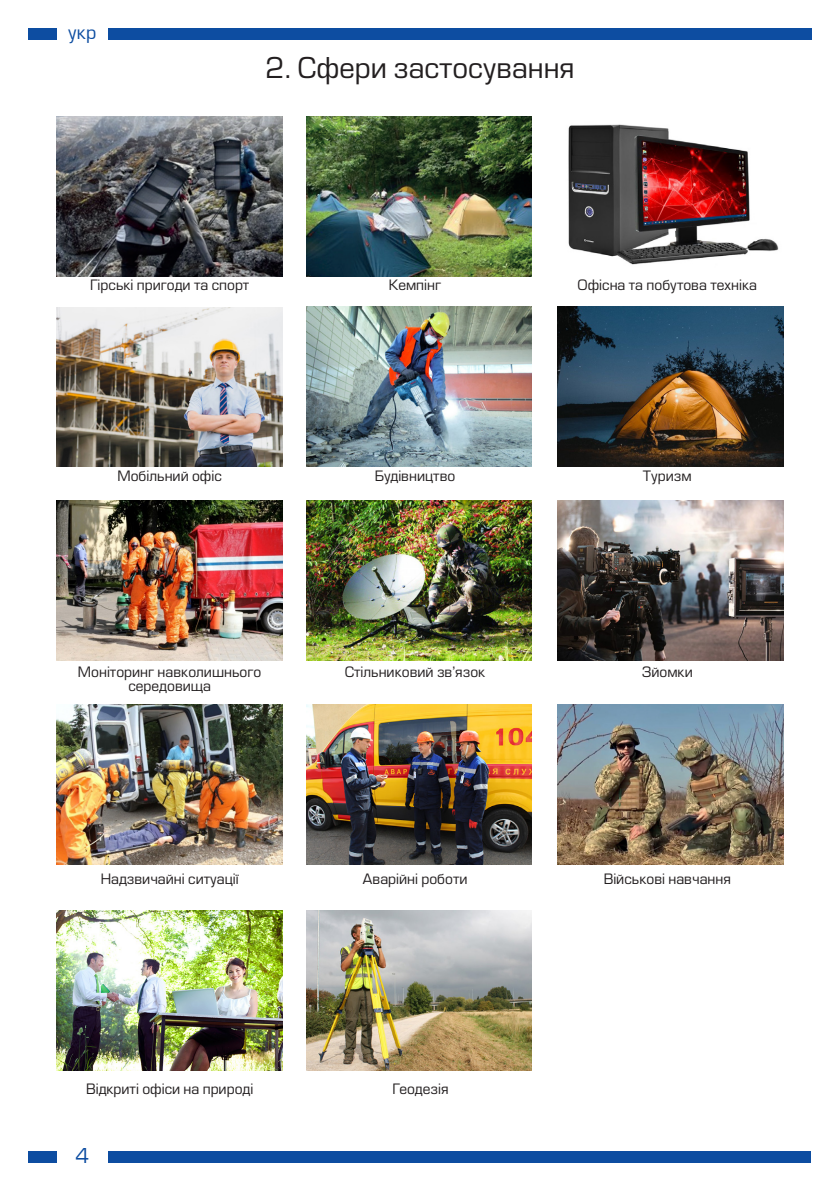
<style>
.page{position:relative;width:840px;height:1191px;background:#fff}
.page>*{position:absolute;margin:0;border:0;box-sizing:border-box;transform-origin:0 0}
.t1{font:28px "Europe";color:#231f20}
.t2{font:20px "Europe Normal";color:#0d4da1}
.t3{font:18px "Europe Normal";color:#0d4da1}
.текст_обычный_без_та{font:14px/14px "Europe";color:#231f20;text-align:center}
</style>
<div class="page">
<div style="left:108px;top:1151px;width:702px;height:11px;background:#0d4da1"></div>
<div style="left:108px;top:28px;width:703px;height:12px;background:#0d4da1"></div>
<div style="left:28px;top:28px;width:29px;height:12px;background:#0d4da1"></div>
<div style="left:28px;top:1151px;width:29px;height:11px;background:#0d4da1"></div>
<img style="left:57px;top:116px;width:225px;height:160px">
<img style="left:57px;top:307px;width:225px;height:159px">
<img style="left:57px;top:500px;width:225px;height:160px">
<img style="left:57px;top:704px;width:225px;height:160px">
<img style="left:57px;top:910px;width:225px;height:160px">
<img style="left:306px;top:116px;width:225px;height:160px">
<img style="left:306px;top:306px;width:225px;height:160px">
<img style="left:306px;top:500px;width:225px;height:160px">
<img style="left:306px;top:704px;width:225px;height:160px">
<img style="left:306px;top:910px;width:225px;height:160px">
<img style="left:568px;top:124px;width:211px;height:141px">
<img style="left:557px;top:306px;width:225px;height:160px">
<img style="left:557px;top:500px;width:225px;height:160px">
<img style="left:557px;top:704px;width:225px;height:160px">
<p class="t3" style="left:68px;top:23px;width:30px">укр</p>
<p class="t1" style="left:265px;top:52px;width:310px">2. Сфери застосування</p>
<p class="текст_обычный_без_та" style="left:90px;top:278px;width:161px">Гірські пригоди та спорт</p>
<p class="текст_обычный_без_та" style="left:117px;top:469px;width:106px">Мобільний офіс</p>
<p class="текст_обычный_без_та" style="left:388px;top:278px;width:54px">Кемпінг</p>
<p class="текст_обычный_без_та" style="left:374px;top:469px;width:82px">Будівництво</p>
<p class="текст_обычный_без_та" style="left:577px;top:278px;width:181px">Офісна та побутова техніка</p>
<p class="текст_обычный_без_та" style="left:642px;top:469px;width:50px">Туризм</p>
<p class="текст_обычный_без_та" style="left:78px;top:665px;width:185px">Моніторинг навколишнього середовища</p>
<p class="текст_обычный_без_та" style="left:101px;top:871px;width:139px">Надзвичайні ситуації</p>
<p class="текст_обычный_без_та" style="left:344px;top:665px;width:142px">Стільниковий зв’язок</p>
<p class="текст_обычный_без_та" style="left:362px;top:871px;width:107px">Аварійні роботи</p>
<p class="текст_обычный_без_та" style="left:86px;top:1082px;width:169px">Відкриті офіси на природі</p>
<p class="текст_обычный_без_та" style="left:392px;top:1082px;width:57px">Геодезія</p>
<h2 class="t2" style="left:76px;top:1145px;width:15px">4</h2>
<p class="текст_обычный_без_та" style="left:641px;top:665px;width:52px">Зйомки</p>
<p class="текст_обычный_без_та" style="left:603px;top:871px;width:129px">Військові навчання</p>
</div>
